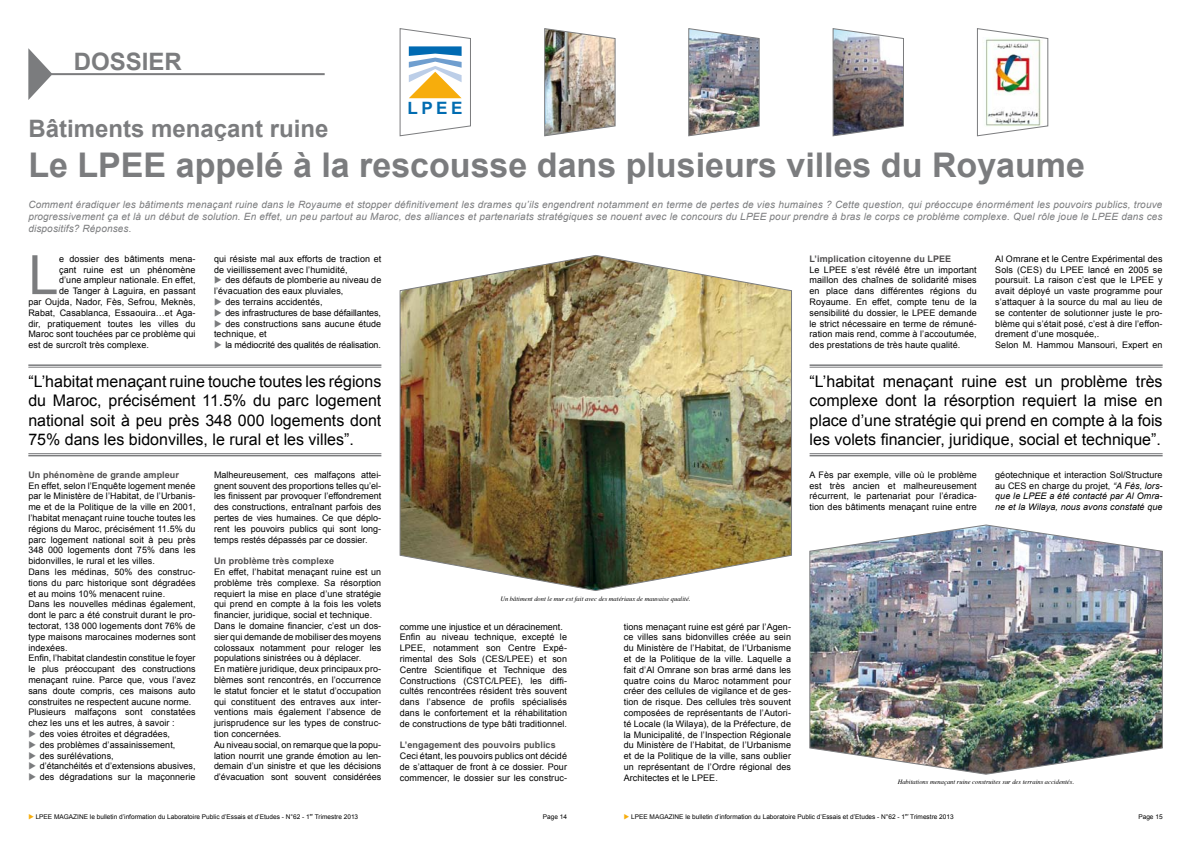
<style>
.page{position:relative;width:1191px;height:842px;background:#fff}
.page>*{position:absolute;margin:0;border:0;box-sizing:border-box;transform-origin:0 0}
.t1{font:54.3px "Arial";color:#7b7c7e}
.t2{font:700 34px "Arial";color:#7b7c7e}
.t3{font:700 24px "Arial";color:#7b7c7e}
.t4{font:700 17.1px "Arial";color:#006cb1}
.t5{font:16px/19.2px "Arial";color:#000;text-align:justify}
.t6{font:italic 10px/12px "Arial";letter-spacing:.015em;color:#7b7c7e;text-align:justify}
.t7{font:9px/10.8px "Arial";letter-spacing:.01em;color:#000}
.t8{font:italic 9px/10.8px "Arial";letter-spacing:.005em;color:#000;text-align:justify}
.t9{font:700 9px "Arial";letter-spacing:.01em;color:#4e4c4d}
.t10{font:9px "Arial";letter-spacing:-.01em;color:#000}
.t11{font:6.5px "Arial";color:#000}
.t12{font:italic 6.5px "Times";color:#000}
.s1{color:#7b7c7e}
.s2{font-style:normal}
.s3{color:#f7ad0c}
</style>
<div class="page">
<svg style="left:28px;top:48px;width:24px;height:52px"></svg>
<hr style="left:51px;top:73px;width:274px;height:2px;background:#7b7c7e">
<svg style="left:399px;top:28px;width:72px;height:108px"></svg>
<img style="left:399px;top:255px;width:393px;height:336px">
<img style="left:977px;top:28px;width:71px;height:108px">
<img style="left:832px;top:28px;width:72px;height:108px">
<img style="left:688px;top:28px;width:71px;height:108px">
<img style="left:544px;top:28px;width:71px;height:108px">
<hr style="left:28px;top:364px;width:353px;height:2px;background:#7b7c7e">
<hr style="left:28px;top:367px;width:353px;height:1px;background:#7b7c7e">
<hr style="left:28px;top:453px;width:353px;height:1px;background:#7b7c7e">
<hr style="left:28px;top:455px;width:353px;height:1px;background:#7b7c7e">
<hr style="left:809px;top:364px;width:353px;height:2px;background:#7b7c7e">
<hr style="left:809px;top:367px;width:353px;height:1px;background:#7b7c7e">
<hr style="left:809px;top:453px;width:353px;height:1px;background:#7b7c7e">
<hr style="left:809px;top:455px;width:353px;height:1px;background:#7b7c7e">
<img style="left:809px;top:524px;width:353px;height:251px">
<h3 class="t3" style="left:74px;top:48px;width:110px">DOSSIER</h3>
<h3 class="t4" style="left:407px;top:97px;width:56px">LPEE</h3>
<h3 class="t3" style="left:28px;top:115px;width:302px">Bâtiments menaçant ruine</h3>
<h2 class="t2" style="left:28px;top:146px;width:1058px">Le LPEE appelé à la rescousse dans plusieurs villes du Royaume</h2>
<p class="t6" style="left:28px;top:198px;width:1135px">Comment éradiquer les bâtiments menaçant ruine dans le Royaume et stopper définitivement les drames qu’ils engendrent notamment en terme de pertes de vies humaines ? Cette question, qui préoccupe énormément les pouvoirs publics, trouve progressivement ça et là un début de solution. En effet, un peu partout au Maroc, des alliances et partenariats stratégiques se nouent avec le concours du LPEE pour prendre à bras le corps ce problème complexe. Quel rôle joue le LPEE dans ces dispositifs? Réponses.</p>
<h1 class="t1" style="left:28px;top:244px;width:32px">L</h1>
<p class="t7" style="left:59px;top:253px;width:138px">e dossier des bâtiments mena-</p>
<p class="t7" style="left:995px;top:253px;width:169px">Al Omrane et le Centre Expérimental des Sols (CES) du LPEE lancé en 2005 se poursuit. La raison c’est que le LPEE y avait déployé un vaste programme pour s’attaquer à la source du mal au lieu de se contenter de solutionner juste le pro&shy;blème qui s’était posé, c’est à dire l’effon&shy;drement d’une mosquée,.<br>Selon M. Hammou Mansouri, Expert en</p>
<p class="t7" style="left:214px;top:253px;width:169px">qui résiste mal aux efforts de traction et de vieillissement avec l’humidité,</p>
<p class="t7" style="left:214px;top:275px;width:169px"><span class="s1">◆</span> des défauts de plomberie au niveau de l’évacuation des eaux pluviales,</p>
<p class="t7" style="left:214px;top:296px;width:110px"><span class="s1">◆</span> des terrains accidentés,</p>
<p class="t10" style="left:214px;top:307px;width:168px"><span class="s1">◆</span> des infrastructures de base défaillantes,</p>
<p class="t7" style="left:214px;top:318px;width:169px"><span class="s1">◆</span> des constructions sans aucune étude technique, et</p>
<p class="t10" style="left:214px;top:340px;width:168px"><span class="s1">◆</span> la médiocrité des qualités de réalisation.</p>
<p class="t9" style="left:809px;top:253px;width:143px">L’implication citoyenne du LPEE</p>
<p class="t7" style="left:809px;top:264px;width:169px;text-align:justify">Le LPEE s’est révélé être un important maillon des chaînes de solidarité mises en place dans différentes régions du Royaume. En effet, compte tenu de la sensibilité du dossier, le LPEE demande le strict nécessaire en terme de rémuné&shy;ration mais rend, comme à l’accoutumée, des prestations de très haute qualité.</p>
<p class="t7" style="left:59px;top:264px;width:138px">çant ruine est un phénomène</p>
<p class="t7" style="left:59px;top:275px;width:138px">d’une ampleur nationale. En effet,</p>
<p class="t7" style="left:59px;top:286px;width:138px">de Tanger à Laguira, en passant</p>
<p class="t7" style="left:28px;top:296px;width:169px">par Oujda, Nador, Fès, Sefrou, Meknès,</p>
<p class="t7" style="left:28px;top:307px;width:169px">Rabat, Casablanca, Essaouira…et Aga-</p>
<p class="t7" style="left:28px;top:318px;width:169px">dir, pratiquement toutes les villes du</p>
<p class="t7" style="left:28px;top:329px;width:169px">Maroc sont touchées par ce problème qui</p>
<p class="t7" style="left:28px;top:340px;width:122px">est de surcroît très complexe.</p>
<h3 class="t5" style="left:28px;top:372px;width:354px">“L’habitat menaçant ruine touche toutes les régions du Maroc, précisément 11.5% du parc logement national soit à peu près 348 000 logements dont 75% dans les bidonvilles, le rural et les villes”.</h3>
<h3 class="t5" style="left:809px;top:372px;width:354px">“L’habitat menaçant ruine est un problème très complexe dont la résorption requiert la mise en place d’une stratégie qui prend en compte à la fois les volets financier, juridique, social et technique”.</h3>
<p class="t9" style="left:28px;top:469px;width:152px">Un phénomène de grande ampleur</p>
<p class="t7" style="left:28px;top:480px;width:169px">En effet, selon l’Enquête logement menée par le Ministère de l’Habitat, de l’Urbanis&shy;me et de la Politique de la ville en 2001, l’habitat menaçant ruine touche toutes les régions du Maroc, précisément 11.5% du parc logement national soit à peu près 348 000 logements dont 75% dans les bidonvilles, le rural et les villes.<br>Dans les médinas, 50% des construc&shy;tions du parc historique sont dégradées et au moins 10% menacent ruine.<br>Dans les nouvelles médinas également, dont le parc a été construit durant le pro&shy;tectorat, 138 000 logements dont 76% de type maisons marocaines modernes sont indexées.<br>Enfin, l’habitat clandestin constitue le foyer le plus préoccupant des constructions menaçant ruine. Parce que, vous l’avez sans doute compris, ces maisons auto construites ne respectent aucune norme.<br>Plusieurs malfaçons sont constatées chez les uns et les autres, à savoir :</p>
<p class="t7" style="left:28px;top:728px;width:143px"><span class="s1">◆</span> des voies étroites et dégradées,</p>
<p class="t7" style="left:28px;top:739px;width:149px"><span class="s1">◆</span> des problèmes d’assainissement,</p>
<p class="t7" style="left:28px;top:750px;width:87px"><span class="s1">◆</span> des surélévations,</p>
<p class="t7" style="left:28px;top:761px;width:169px"><span class="s1">◆</span> d’étanchéités et d’extensions abusives,</p>
<p class="t7" style="left:28px;top:772px;width:169px"><span class="s1">◆</span> des dégradations sur la maçonnerie</p>
<p class="t7" style="left:214px;top:469px;width:169px;text-align:justify">Malheureusement, ces malfaçons attei&shy;gnent souvent des proportions telles qu’el&shy;les finissent par provoquer l’effondrement des constructions, entraînant parfois des pertes de vies humaines. Ce que déplo&shy;rent les pouvoirs publics qui sont long&shy;temps restés dépassés par ce dossier.</p>
<p class="t9" style="left:214px;top:556px;width:122px">Un problème très complexe</p>
<p class="t7" style="left:214px;top:566px;width:169px">En effet, l’habitat menaçant ruine est un problème très complexe. Sa résorption requiert la mise en place d’une stratégie qui prend en compte à la fois les volets financier, juridique, social et technique.<br>Dans le domaine financier, c’est un dos&shy;sier qui demande de mobiliser des moyens colossaux notamment pour reloger les populations sinistrées ou à déplacer.<br>En matière juridique, deux principaux pro&shy;blèmes sont rencontrés, en l’occurrence le statut foncier et le statut d’occupation qui constituent des entraves aux inter&shy;ventions mais également l’absence de jurisprudence sur les types de construc&shy;tion concernées.<br>Au niveau social, on remarque que la popu&shy;lation nourrit une grande émotion au len&shy;demain d’un sinistre et que les décisions d’évacuation sont souvent considérées</p>
<p class="t7" style="left:809px;top:469px;width:169px;text-align:justify">A Fès par exemple, ville où le problème est très ancien et malheureusement récurrent, le partenariat pour l’éradica&shy;tion des bâtiments menaçant ruine entre</p>
<p class="t8" style="left:995px;top:469px;width:169px"><span class="s2">géotechnique et interaction Sol/Structure au CES en charge du projet,</span> “A Fès, lors&shy;que le LPEE a été contacté par Al Omra&shy;ne et la Wilaya, nous avons constaté que</p>
<p class="t12" style="left:500px;top:592px;width:192px">Un bâtiment dont le mur est fait avec des matériaux de mauvaise qualité.</p>
<p class="t7" style="left:400px;top:621px;width:169px">comme une injustice et un déracinement.<br>Enfin au niveau technique, excepté le LPEE, notamment son Centre Expé&shy;rimental des Sols (CES/LPEE) et son Centre Scientifique et Technique des Constructions (CSTC/LPEE), les diffi&shy;cultés rencontrées résident très souvent dans l’absence de profils spécialisés dans le confortement et la réhabilitation de constructions de type bâti traditionnel.</p>
<p class="t9" style="left:400px;top:740px;width:157px">L’engagement des pouvoirs publics</p>
<p class="t7" style="left:400px;top:751px;width:169px;text-align:justify">Ceci étant, les pouvoirs publics ont décidé de s’attaquer de front à ce dossier. Pour commencer, le dossier sur les construc-</p>
<p class="t7" style="left:624px;top:621px;width:169px;text-align:justify">tions menaçant ruine est géré par l’Agen&shy;ce villes sans bidonvilles créée au sein du Ministère de l’Habitat, de l’Urbanisme et de la Politique de la ville. Laquelle a fait d’Al Omrane son bras armé dans les quatre coins du Maroc notamment pour créer des cellules de vigilance et de ges&shy;tion de risque. Des cellules très souvent composées de représentants de l’Autori&shy;té Locale (la Wilaya), de la Préfecture, de la Municipalité, de l’Inspection Régionale du Ministère de l’Habitat, de l’Urbanisme et de la Politique de la ville, sans oublier un représentant de l’Ordre régional des Architectes et le LPEE.</p>
<p class="t12" style="left:897px;top:776px;width:178px">Habitations menaçant ruine construites sur des terrains accidentés.</p>
<p class="t11" style="left:28px;top:813px;width:331px"><span class="s3">◆</span> LPEE MAGAZINE le bulletin d’information du Laboratoire Public d’Essais et d’Etudes - N°62 - 1<sup>er</sup> Trimestre 2013</p>
<p class="t11" style="left:543px;top:813px;width:26px">Page 14</p>
<p class="t11" style="left:624px;top:813px;width:331px"><span class="s3">◆</span> LPEE MAGAZINE le bulletin d’information du Laboratoire Public d’Essais et d’Etudes - N°62 - 1<sup>er</sup> Trimestre 2013</p>
<p class="t11" style="left:1138px;top:813px;width:26px">Page 15</p>
</div>
